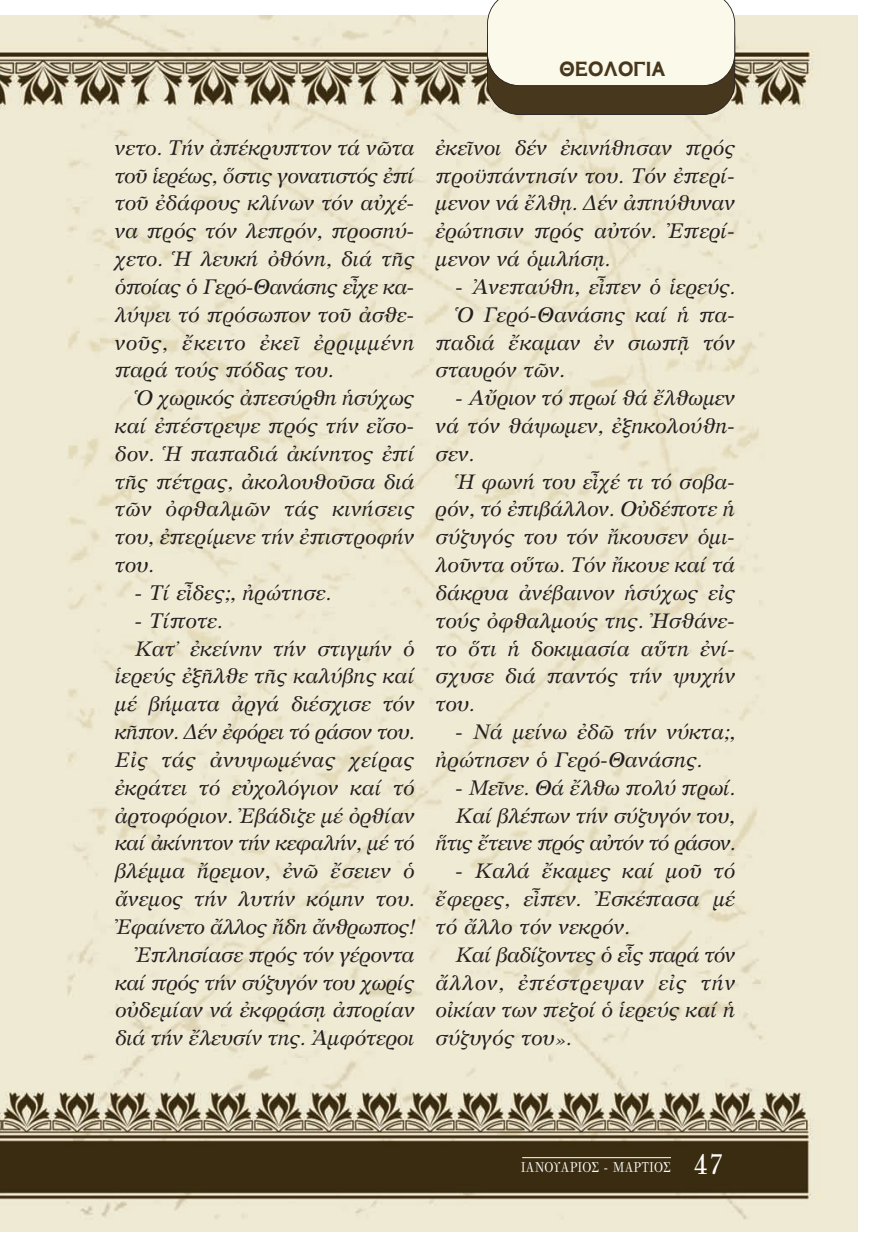
<style>
.page{position:relative;width:875px;height:1247px;background:#fff}
.page>*{position:absolute;margin:0;border:0;box-sizing:border-box;transform-origin:0 0}
.t1{font:700 22.75px "GFS Neohellenic";color:#47371c}
.t2{font:italic 21px/27.8px "GFS Artemisia";color:#231f20;text-align:justify}
.t3{font:italic 21px "GFS Artemisia";letter-spacing:-.025em;color:#231f20}
.t4{font:italic 21px "GFS Artemisia";letter-spacing:-.02em;color:#231f20}
.t5{font:14px "GFS Bodoni";color:#fff;scale:.9 1}
.s1{font-family:"GFS Porson";font-size:28px}
</style>
<div class="page">
<img style="left:0;top:16px;width:857px;height:1215px">
<div style="left:487px;top:7px;width:248px;height:108px;background:#47371c;border-radius:32px"></div>
<div style="left:487px;top:6px;width:248px;height:109px;border:2px solid #231f20;border-radius:32px"></div>
<div style="left:487px;top:0;width:248px;height:86px;background:#faf9ea"></div>
<hr style="left:522px;top:1157px;width:149px;height:1px;background:#fff">
<p class="t1" style="left:560px;top:52px;width:108px">ΘΕΟΛΟΓΙΑ</p>
<p class="t2" style="left:115px;top:132px;width:301px">νετο. Τήν ἀπέκρυπτον τά νῶτα τοῦ ἱερέως, ὅστις γονατιστός ἐπί τοῦ ἐδάφους κλίνων τόν αὐχέ&shy;να πρός τόν λεπρόν, προσηύ&shy;χετο. Ἡ λευκή ὀθόνη, διά τῆς ὁποίας ὁ Γερό-Θανάσης εἶχε κα&shy;λύψει τό πρόσωπον τοῦ ἀσθε&shy;νοῦς, ἔκειτο ἐκεῖ ἐρριμμένη παρά τούς πόδας του.</p>
<p class="t2" style="left:115px;top:383px;width:301px;text-indent:20px">Ὁ χωρικός ἀπεσύρθη ἡσύχως καί ἐπέστρεψε πρός τήν εἴσο&shy;δον. Ἡ παπαδιά ἀκίνητος ἐπί τῆς πέτρας, ἀκολουθοῦσα διά τῶν ὀφθαλμῶν τάς κινήσεις του, ἐπερίμενε τήν ἐπιστροφήν του.</p>
<p class="t2" style="left:135px;top:578px;width:198px">- Τί εἶδες;, ἠρώτησε.</p>
<p class="t2" style="left:135px;top:605px;width:89px">- Τίποτε.</p>
<p class="t2" style="left:135px;top:633px;width:281px">Κατ’ ἐκείνην τήν στιγμήν ὁ</p>
<p class="t2" style="left:115px;top:661px;width:301px">ἱερεύς ἐξῆλθε τῆς καλύβης καί</p>
<p class="t2" style="left:115px;top:689px;width:301px">μέ βήματα ἀργά διέσχισε τόν</p>
<p class="t3" style="left:115px;top:715px;width:301px">κῆπον. Δέν ἐφόρει τό ράσον του.</p>
<p class="t2" style="left:115px;top:744px;width:301px">Εἰς τάς ἀνυψωμένας χείρας</p>
<p class="t2" style="left:115px;top:772px;width:301px">ἐκράτει τό εὐχολόγιον καί τό</p>
<p class="t2" style="left:115px;top:800px;width:301px">ἀρτοφόριον. Ἐβάδιζε μέ ὀρθίαν</p>
<p class="t3" style="left:115px;top:827px;width:301px">καί ἀκίνητον τήν κεφαλήν, μέ τό</p>
<p class="t2" style="left:115px;top:856px;width:301px">βλέμμα ἤρεμον, ἐνῶ ἔσειεν ὁ</p>
<p class="t2" style="left:115px;top:884px;width:301px">ἄνεμος τήν λυτήν κόμην του.</p>
<p class="t3" style="left:115px;top:910px;width:301px">Ἐφαίνετο ἄλλος ἤδη ἄνθρωπος!</p>
<p class="t2" style="left:135px;top:939px;width:281px">Ἐπλησίασε πρός τόν γέροντα</p>
<p class="t4" style="left:115px;top:966px;width:301px">καί πρός τήν σύζυγόν του χωρίς</p>
<p class="t2" style="left:115px;top:995px;width:301px">οὐδεμίαν νά ἐκφράσῃ ἀπορίαν</p>
<p class="t2" style="left:115px;top:1023px;width:301px">διά τήν ἔλευσίν της. Ἀμφότεροι</p>
<p class="t2" style="left:436px;top:132px;width:301px">ἐκεῖνοι δέν ἐκινήθησαν πρός προϋπάντησίν του. Τόν ἐπερί&shy;μενον νά ἔλθῃ. Δέν ἀπηύθυναν ἐρώτησιν πρός αὐτόν. Ἐπερί&shy;μενον νά ὁμιλήσῃ.</p>
<p class="t2" style="left:455px;top:271px;width:281px">- Ἀνεπαύθη, εἶπεν ὁ ἱερεύς.</p>
<p class="t2" style="left:455px;top:299px;width:281px">Ὁ Γερό-Θανάσης καί ἡ πα-</p>
<p class="t2" style="left:436px;top:327px;width:301px">παδιά ἔκαμαν ἐν σιωπῇ τόν</p>
<p class="t2" style="left:436px;top:355px;width:131px">σταυρόν τῶν.</p>
<p class="t2" style="left:436px;top:383px;width:301px;text-indent:20px">- Αὔριoν τό πρωί θά ἔλθωμεν νά τόν θάψωμεν, ἐξηκολούθη&shy;σεν.</p>
<p class="t2" style="left:436px;top:466px;width:301px;text-indent:20px">Ἡ φωνή του εἶχέ τι τό σοβα&shy;ρόν, τό ἐπιβάλλον. Οὐδέποτε ἡ σύζυγός του τόν ἤκουσεν ὁμι&shy;λοῦντα οὕτω. Τόν ἤκουε καί τά δάκρυα ἀνέβαινον ἡσύχως εἰς τούς ὀφθαλμούς της. Ἠσθάνε&shy;το ὅτι ἡ δοκιμασία αὕτη ἐνί&shy;σχυσε διά παντός τήν ψυχήν του.</p>
<p class="t2" style="left:436px;top:717px;width:301px;text-indent:20px">- Νά μείνω ἐδῶ τήν νύκτα;, ἠρώτησεν ὁ Γερό-Θανάσης.</p>
<p class="t2" style="left:436px;top:772px;width:301px;text-align:right">- Μεῖνε. Θά ἔλθω πολύ πρωί.<br>Καί βλέπων τήν σύζυγόν του, ἥτις ἔτεινε πρός αὐτόν τό ράσον.</p>
<p class="t2" style="left:436px;top:856px;width:301px;text-indent:20px">- Καλά ἔκαμες καί μοῦ τό ἔφερες, εἶπεν. Ἐσκέπασα μέ τό ἄλλο τόν νεκρόν.</p>
<p class="t2" style="left:436px;top:939px;width:301px;text-indent:20px">Καί βαδίζοντες ὁ εἷς παρά τόν ἄλλον, ἐπέστρεψαν εἰς τήν οἰκίαν των πεζοί ὁ ἱερεύς καί ἡ σύζυγός του».</p>
<p class="t5" style="left:521px;top:1162px;width:226px">ΙΑΝΟΥΑΡΙΟΣ - ΜΑΡΤΙΟΣ <span class="s1">47</span></p>
</div>
